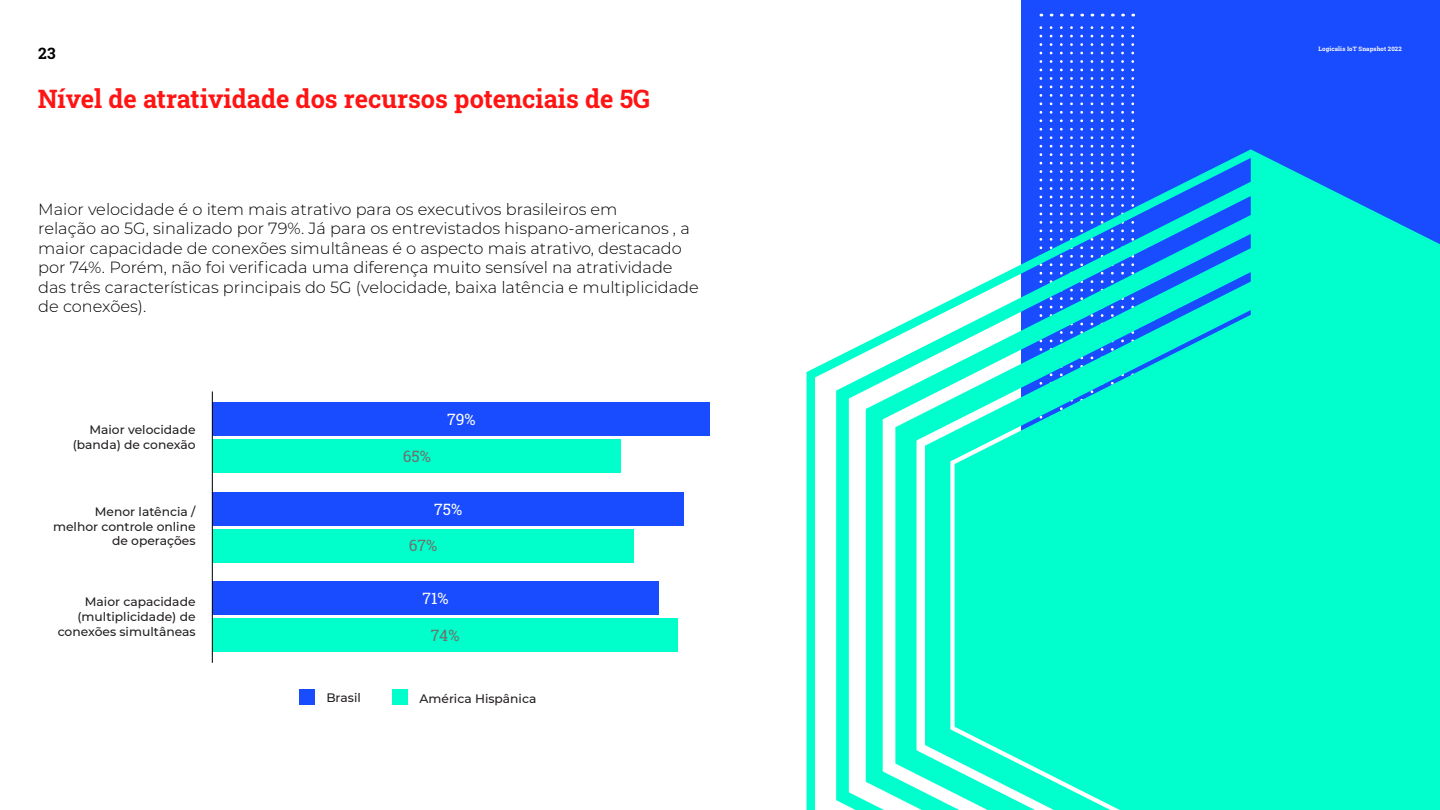
<style>
.page{position:relative;width:1440px;height:810px;background:#fff}
.page>*{position:absolute;margin:0;border:0;box-sizing:border-box;transform-origin:0 0}
.t1{font:700 25.35px "Roboto Slab";color:#ff1414}
.t2{font:300 16.2px/19.4px "Montserrat";color:#000}
.t3{font:700 15.67px "Roboto Slab";color:#000}
.t4{font:15.6px "Roboto Slab";color:#fff}
.t5{font:15.6px "Roboto Slab";color:#706f6f}
.t6{font:500 12.3px/14.7px "Montserrat";color:#231f20;text-align:right}
.t7{font:700 6px "Roboto Slab";letter-spacing:.02em;color:#fff}
</style>
<div class="page">
<div style="left:1022px;top:0;width:418px;height:752px;background:#194bff"></div>
<svg style="left:1131px;top:14px;width:3px;height:134px"></svg>
<svg style="left:1121px;top:14px;width:3px;height:134px"></svg>
<svg style="left:1111px;top:14px;width:3px;height:134px"></svg>
<svg style="left:1080px;top:14px;width:3px;height:134px"></svg>
<svg style="left:1101px;top:14px;width:3px;height:134px"></svg>
<svg style="left:1070px;top:14px;width:3px;height:134px"></svg>
<svg style="left:1091px;top:14px;width:2px;height:134px"></svg>
<svg style="left:1060px;top:14px;width:3px;height:134px"></svg>
<svg style="left:1050px;top:14px;width:3px;height:134px"></svg>
<svg style="left:1040px;top:14px;width:2px;height:134px"></svg>
<div style="left:212px;top:402px;width:497px;height:34px;background:#194bff"></div>
<div style="left:212px;top:439px;width:409px;height:34px;background:#00ffca"></div>
<div style="left:212px;top:492px;width:472px;height:34px;background:#194bff"></div>
<div style="left:212px;top:529px;width:422px;height:34px;background:#00ffca"></div>
<div style="left:212px;top:581px;width:447px;height:34px;background:#194bff"></div>
<div style="left:212px;top:618px;width:466px;height:34px;background:#00ffca"></div>
<hr style="left:212px;top:391px;width:1px;height:272px;background:#000">
<div style="left:393px;top:689px;width:15px;height:16px;background:#00ffca"></div>
<div style="left:299px;top:689px;width:16px;height:16px;background:#194bff"></div>
<svg style="left:807px;top:149px;width:633px;height:661px;fill:#00ffcd"></svg>
<p class="t3" style="left:38px;top:43px;width:19px">23</p>
<p class="t7" style="left:1319px;top:45px;width:85px">Logicalis IoT Snapshot 2022</p>
<h1 class="t1" style="left:38px;top:82px;width:614px">Nível de atratividade dos recursos potenciais de 5G</h1>
<p class="t2" style="left:38px;top:199px;width:662px">Maior velocidade é o item mais atrativo para os executivos brasileiros em<br>relação ao 5G, sinalizado por 79%. Já para os entrevistados hispano-americanos , a maior capacidade de conexões simultâneas é o aspecto mais atrativo, destacado por 74%. Porém, não foi verificada uma diferença muito sensível na atratividade das três características principais do 5G (velocidade, baixa latência e multiplicidade de conexões).</p>
<p class="t6" style="left:73px;top:422px;width:124px">Maior velocidade (banda) de conexão</p>
<p class="t6" style="left:53px;top:504px;width:144px">Menor latência / melhor controle online de operações</p>
<p class="t6" style="left:58px;top:594px;width:139px">Maior capacidade (multiplicidade) de conexões simultâneas</p>
<p class="t5" style="left:403px;top:445px;width:30px">65%</p>
<p class="t4" style="left:447px;top:409px;width:30px">79%</p>
<p class="t4" style="left:434px;top:498px;width:30px">75%</p>
<p class="t5" style="left:409px;top:535px;width:30px">67%</p>
<p class="t4" style="left:423px;top:588px;width:28px">71%</p>
<p class="t5" style="left:431px;top:625px;width:30px">74%</p>
<p class="t6" style="left:326px;top:690px;width:36px">Brasil</p>
<p class="t6" style="left:420px;top:691px;width:118px">América Hispânica</p>
</div>
